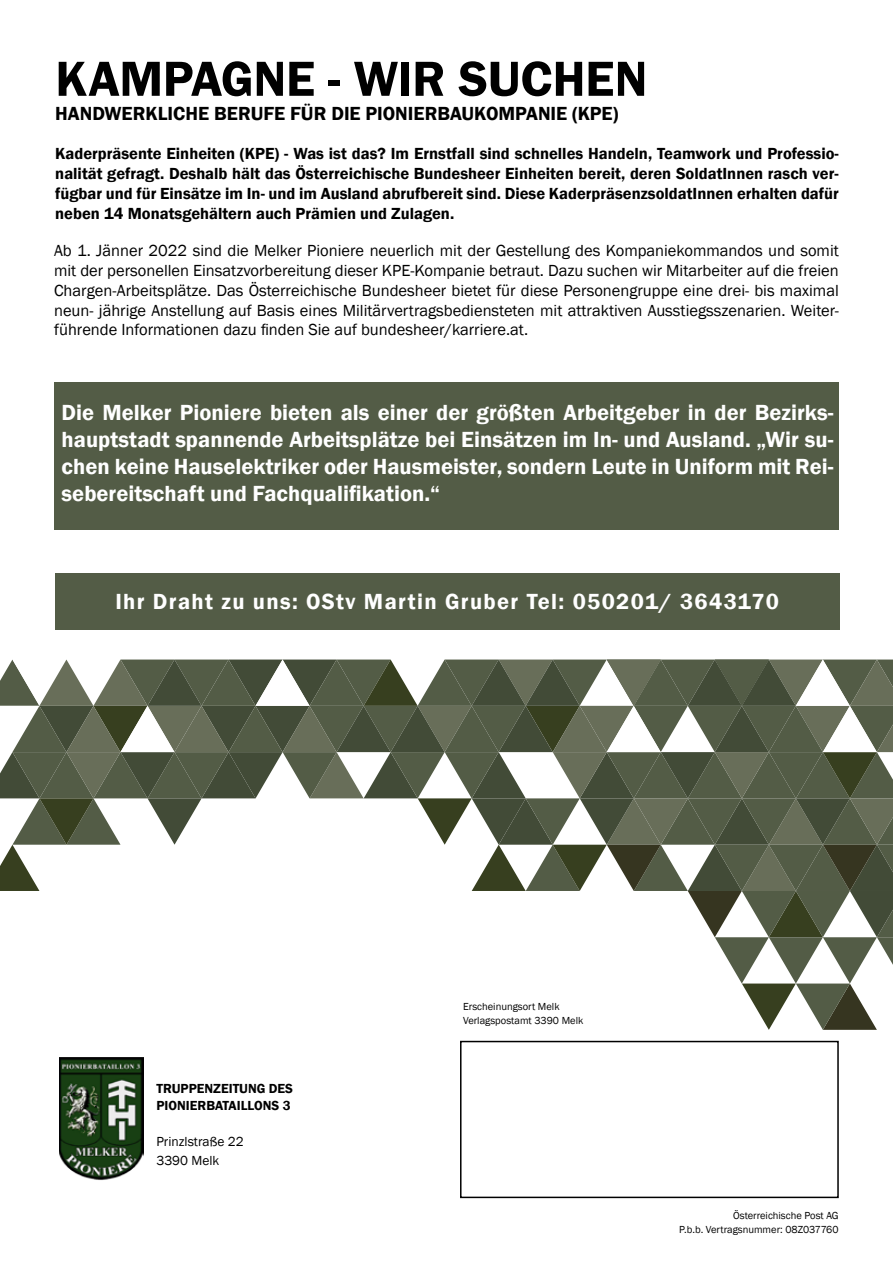
<style>
.page{position:relative;width:893px;height:1263px;background:#fff}
.page>*{position:absolute;margin:0;border:0;box-sizing:border-box;transform-origin:0 0}
.t1{font:600 51px "Franklin Gothic";letter-spacing:-.005em;color:#000}
.t2{font:600 22.5px/27px "Franklin Gothic";color:#fff;text-align:justify}
.t3{font:600 22.5px "Franklin Gothic";letter-spacing:.06em;color:#fff}
.t4{font:600 19.5px "Franklin Gothic";color:#000}
.t5{font:16.5px/19.8px "Franklin Gothic";color:#000;text-align:justify}
.t6{font:600 16.5px/19.8px "Franklin Gothic";color:#000;text-align:justify}
.t7{font:600 13.5px "Franklin Gothic";color:#000}
.t8{font:13.5px/19.5px "Franklin Gothic";color:#000}
.t9{font:10.5px/13.5px "Franklin Gothic";color:#000}
</style>
<div class="page">
<div style="left:55px;top:573px;width:785px;height:56px;background:#535c46"></div>
<div style="left:54px;top:382px;width:785px;height:147px;background:#535c46"></div>
<svg style="left:0;top:659px;width:893px;height:371px"></svg>
<img style="left:60px;top:1058px;width:84px;height:122px">
<div style="left:460px;top:1041px;width:379px;height:157px;border:2px solid #000"></div>
<h1 class="t1" style="left:55px;top:47px;width:197px">kampagne</h1>
<h1 class="t1" style="left:328px;top:47px;width:287px">- wir suchen</h1>
<p class="t4" style="left:55px;top:101px;width:321px">handwerkliche berufe für die pionie</p>
<p class="t4" style="left:425px;top:101px;width:64px">rbaukomp</p>
<p class="t4" style="left:526px;top:101px;width:22px">anie</p>
<p class="t4" style="left:572px;top:101px;width:48px">(KPE)</p>
<p class="t6" style="left:55px;top:144px;width:785px">Kaderpräsente Einheiten (KPE) - Was ist das? Im Ernstfall sind schnelles Handeln, Teamwork und Professio&shy;nalität gefragt. Deshalb hält das Österreichische Bundesheer Einheiten bereit, deren SoldatInnen rasch ver&shy;fügbar und für Einsätze im In- und im Ausland abrufbereit sind. Diese KaderpräsenzsoldatInnen erhalten dafür neben 14 Monatsgehältern auch Prämien und Zulagen.</p>
<p class="t5" style="left:54px;top:241px;width:786px">Ab 1. Jänner 2022 sind die Melker Pioniere neuerlich mit der Gestellung des Kompaniekommandos und somit mit der personellen Einsatzvorbereitung dieser KPE-Kompanie betraut. Dazu suchen wir Mitarbeiter auf die freien Chargen-Arbeitsplätze. Das Österreichische Bundesheer bietet für diese Personengruppe eine drei- bis maximal neun- jährige Anstellung auf Basis eines Militärvertragsbediensteten mit attraktiven Ausstiegsszenarien. Weiter&shy;führende Informationen dazu finden Sie auf bundesheer/karriere.at.</p>
<p class="t2" style="left:62px;top:399px;width:773px">Die Melker Pioniere bieten als einer der größten Arbeitgeber in der Bezirks&shy;hauptstadt spannende Arbeitsplätze bei Einsätzen im In- und Ausland. „Wir su&shy;chen keine Hauselektriker oder Hausmeister, sondern Leute in Uniform mit Rei&shy;sebereitschaft und Fachqualifikation.“</p>
<h2 class="t3" style="left:115px;top:588px;width:665px">Ihr Draht zu uns: OStv Martin Gruber Tel: 050201/ 3643170</h2>
<p class="t7" style="left:156px;top:1080px;width:33px">Truppen</p>
<p class="t7" style="left:213px;top:1080px;width:73px">zeitung des</p>
<p class="t7" style="left:156px;top:1097px;width:16px">Pionie</p>
<p class="t7" style="left:197px;top:1097px;width:66px">rbataillons</p>
<p class="t7" style="left:283px;top:1097px;width:9px">3</p>
<p class="t8" style="left:156px;top:1132px;width:89px">Prinzlstraße 22<br>3390 Melk</p>
<p class="t9" style="left:463px;top:1000px;width:122px">Erscheinungsort Melk<br>Verlagspostamt 3390 Melk</p>
<p class="t9" style="left:679px;top:1209px;width:161px;text-align:right">Österreichische Post AG<br>P.b.b. Vertragsnummer: 08Z037760</p>
</div>
